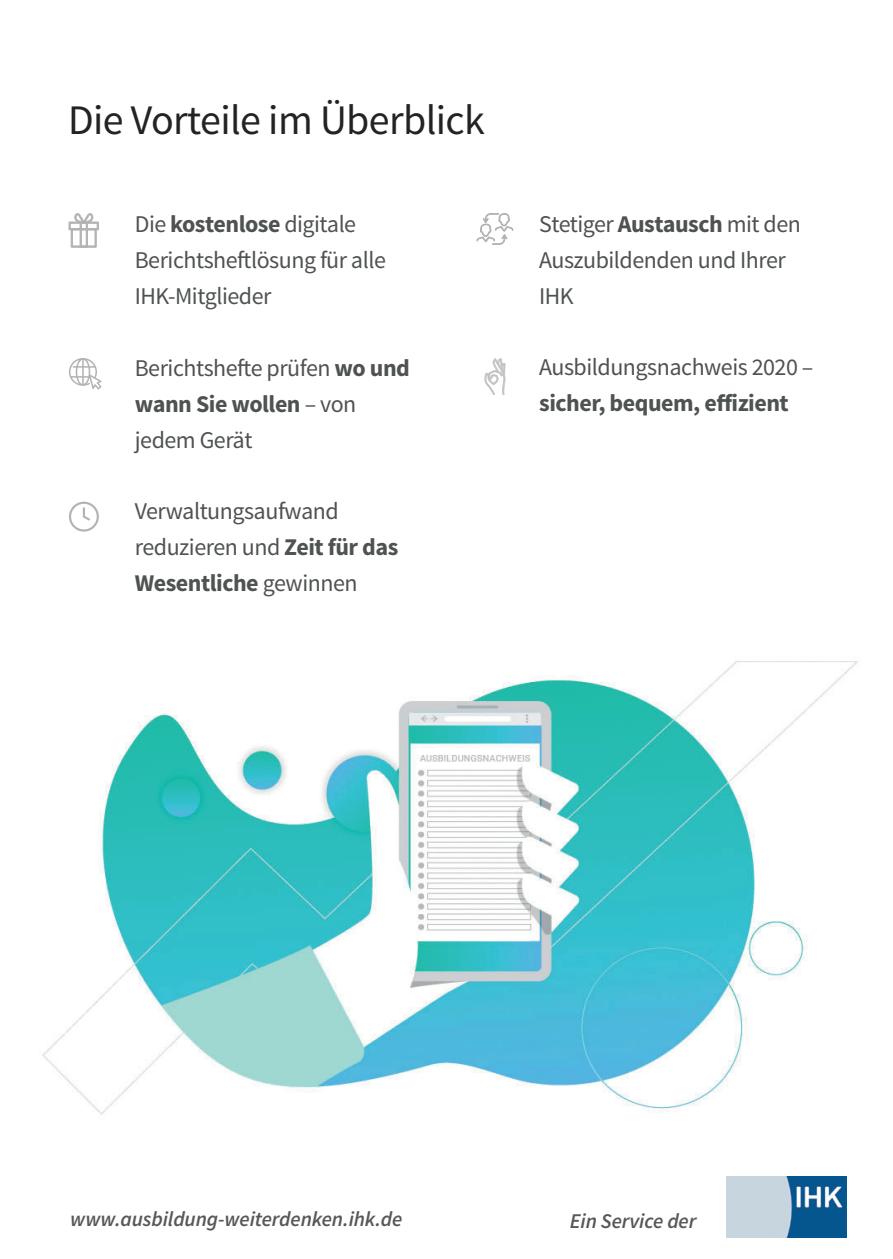
<style>
.page{position:relative;width:893px;height:1259px;background:#fff}
.page>*{position:absolute;margin:0;border:0;box-sizing:border-box;transform-origin:0 0}
.t1{font:42px "Source Sans Pro";letter-spacing:-.015em;color:#242324}
.t2{font:24px/36px "Source Sans Pro";letter-spacing:-.02em;color:#4f5252}
.t3{font:italic 600 21px "Source Sans Pro";letter-spacing:-.005em;color:#57585a}
.s1{font-weight:700}
</style>
<div class="page">
<img style="left:727px;top:1176px;width:119px;height:61px">
<img style="left:42px;top:661px;width:817px;height:454px">
<svg style="left:476px;top:213px;width:38px;height:32px"></svg>
<svg style="left:69px;top:358px;width:33px;height:31px"></svg>
<svg style="left:484px;top:358px;width:22px;height:38px"></svg>
<svg style="left:69px;top:501px;width:30px;height:30px"></svg>
<svg style="left:68px;top:213px;width:31px;height:35px"></svg>
<p class="t1" style="left:68px;top:94px;width:418px">Die Vorteile im Überblick</p>
<p class="t2" style="left:135px;top:206px;width:223px">Die <span class="s1">kostenlose</span> digitale</p>
<p class="t2" style="left:135px;top:242px;width:253px">Berichtsheftlösung für alle</p>
<p class="t2" style="left:135px;top:278px;width:138px">IHK-Mitglieder</p>
<p class="t2" style="left:135px;top:350px;width:277px">Berichtshefte prüfen <span class="s1">wo und wann Sie wollen</span> – von</p>
<p class="t2" style="left:135px;top:422px;width:119px">jedem Gerät</p>
<p class="t2" style="left:135px;top:493px;width:265px">Verwaltungsaufwand reduzieren und <span class="s1">Zeit für das<br>Wesentliche</span> gewinnen</p>
<p class="t2" style="left:539px;top:206px;width:263px">Stetiger <span class="s1">Austausch</span> mit den<br>Auszubildenden und Ihrer<br>IHK</p>
<p class="t2" style="left:539px;top:350px;width:276px">Ausbildungsnachweis 2020 – <span class="s1">sicher, bequem, effizient</span></p>
<p class="t3" style="left:70px;top:1206px;width:334px">www.ausbildung-weiterdenken.ihk.de</p>
<p class="t3" style="left:570px;top:1207px;width:128px">Ein Service der</p>
</div>
